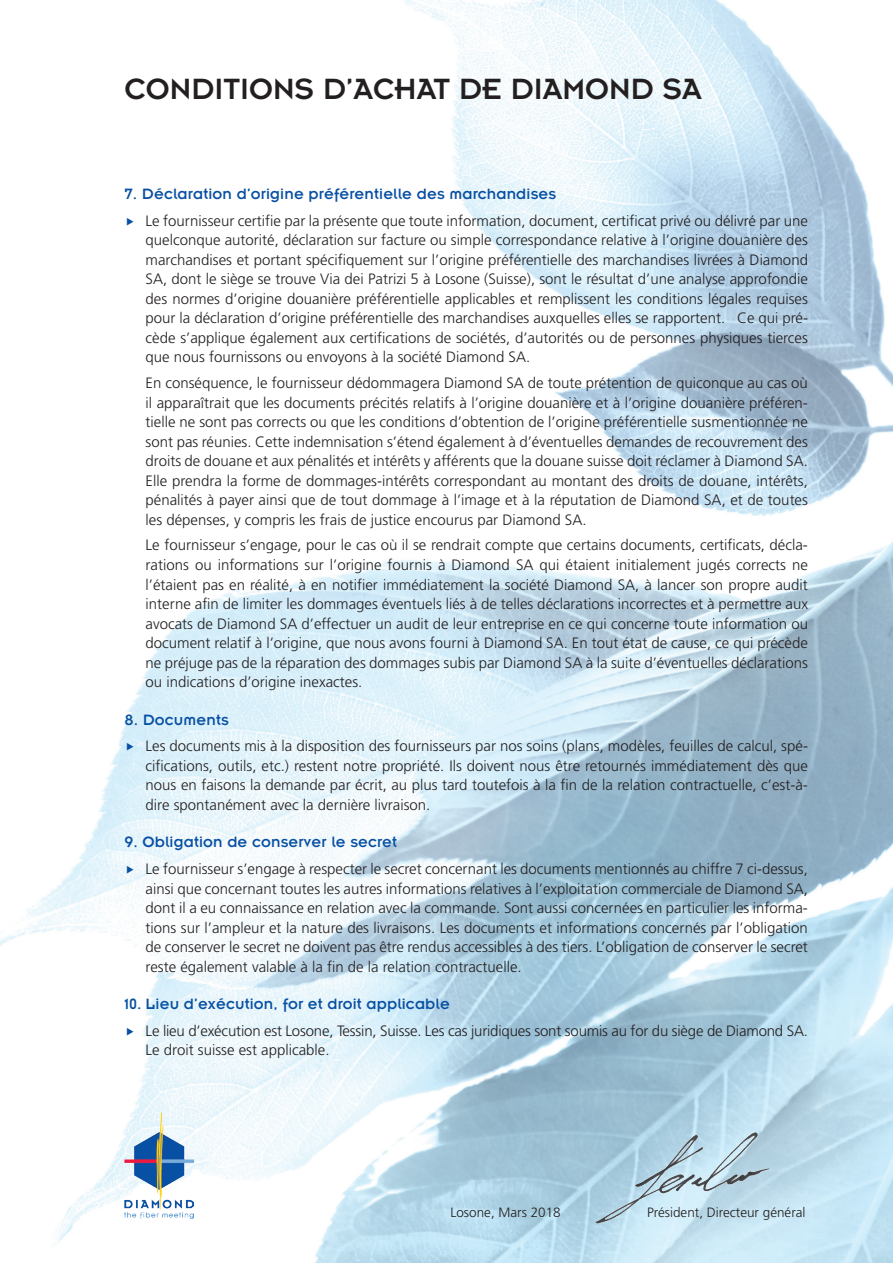
<style>
.page{position:relative;width:893px;height:1263px;background:#fff}
.page>*{position:absolute;margin:0;border:0;box-sizing:border-box;transform-origin:0 0}
.t1{font:32.25px "Insignia";color:#231f20}
.t2{font:16.5px "Insignia";letter-spacing:.01em;color:#0850a3}
.t3{font:16.5px "Insignia";letter-spacing:.01em;color:#0850a3;scale:.9 1}
.t4{font:300 15px/19.5px "Frutiger LT Std";color:#231f20;text-align:justify}
.t5{font:300 13.5px "Frutiger LT Std";color:#231f20}
</style>
<div class="page">
<img style="left:0;top:0;width:893px;height:1263px">
<img style="left:125px;top:1113px;width:69px;height:105px">
<img style="left:594px;top:1132px;width:176px;height:91px">
<svg style="left:127px;top:217px;width:6px;height:8px"></svg>
<svg style="left:127px;top:743px;width:6px;height:8px"></svg>
<svg style="left:127px;top:866px;width:6px;height:7px"></svg>
<svg style="left:127px;top:1027px;width:6px;height:8px"></svg>
<h1 class="t1" style="left:124px;top:73px;width:579px">CONDITIONS D’ACHAT DE DIAMOND SA</h1>
<p class="t2" style="left:124px;top:185px;width:433px">7. Déclaration d’origine préférentielle des marchandises</p>
<p class="t4" style="left:146px;top:211px;width:664px">Le fournisseur certifie par la présente que toute information, document, certificat privé ou délivré par une quelconque autorité, déclaration sur facture ou simple correspondance relative à l’origine douanière des marchandises et portant spécifiquement sur l’origine préférentielle des marchandises livrées à Diamond SA, dont le siège se trouve Via dei Patrizi 5 à Losone (Suisse), sont le résultat d’une analyse approfondie des normes d’origine douanière préférentielle applicables et remplissent les conditions légales requises pour la déclaration d’origine préférentielle des marchandises auxquelles elles se rapportent. Ce qui pré&shy;cède s’applique également aux certifications de sociétés, d’autorités ou de personnes physiques tierces que nous fournissons ou envoyons à la société Diamond SA.</p>
<p class="t4" style="left:146px;top:373px;width:664px">En conséquence, le fournisseur dédommagera Diamond SA de toute prétention de quiconque au cas où il apparaîtrait que les documents précités relatifs à l’origine douanière et à l’origine douanière préféren&shy;tielle ne sont pas corrects ou que les conditions d’obtention de l’origine préférentielle susmentionnée ne sont pas réunies. Cette indemnisation s’étend également à d’éventuelles demandes de recouvrement des droits de douane et aux pénalités et intérêts y afférents que la douane suisse doit réclamer à Diamond SA.<br>Elle prendra la forme de dommages-intérêts correspondant au montant des droits de douane, intérêts, pénalités à payer ainsi que de tout dommage à l’image et à la réputation de Diamond SA, et de toutes les dépenses, y compris les frais de justice encourus par Diamond SA.</p>
<p class="t4" style="left:146px;top:536px;width:664px">Le fournisseur s’engage, pour le cas où il se rendrait compte que certains documents, certificats, décla&shy;rations ou informations sur l’origine fournis à Diamond SA qui étaient initialement jugés corrects ne l’étaient pas en réalité, à en notifier immédiatement la société Diamond SA, à lancer son propre audit interne afin de limiter les dommages éventuels liés à de telles déclarations incorrectes et à permettre aux avocats de Diamond SA d’effectuer un audit de leur entreprise en ce qui concerne toute information ou document relatif à l’origine, que nous avons fourni à Diamond SA. En tout état de cause, ce qui précède ne préjuge pas de la réparation des dommages subis par Diamond SA à la suite d’éventuelles déclarations ou indications d’origine inexactes.</p>
<p class="t2" style="left:124px;top:711px;width:106px">8. Documents</p>
<p class="t4" style="left:146px;top:736px;width:664px">Les documents mis à la disposition des fournisseurs par nos soins (plans, modèles, feuilles de calcul, spé&shy;cifications, outils, etc.) restent notre propriété. Ils doivent nous être retournés immédiatement dès que nous en faisons la demande par écrit, au plus tard toutefois à la fin de la relation contractuelle, c’est-à&shy;dire spontanément avec la dernière livraison.</p>
<p class="t2" style="left:124px;top:834px;width:274px">9. Obligation de conserver le secret</p>
<p class="t4" style="left:146px;top:859px;width:664px">Le fournisseur s’engage à respecter le secret concernant les documents mentionnés au chiffre 7 ci-dessus, ainsi que concernant toutes les autres informations relatives à l’exploitation commerciale de Diamond SA, dont il a eu connaissance en relation avec la commande. Sont aussi concernées en particulier les informa&shy;tions sur l’ampleur et la nature des livraisons. Les documents et informations concernés par l’obligation de conserver le secret ne doivent pas être rendus accessibles à des tiers. L’obligation de conserver le secret reste également valable à la fin de la relation contractuelle.</p>
<p class="t3" style="left:124px;top:995px;width:363px">10. Lieu d’exécution, for et droit applicable</p>
<p class="t4" style="left:146px;top:1021px;width:664px">Le lieu d’exécution est Losone, Tessin, Suisse. Les cas juridiques sont soumis au for du siège de Diamond SA.<br>Le droit suisse est applicable.</p>
<p class="t5" style="left:450px;top:1205px;width:112px">Losone, Mars 2018</p>
<p class="t5" style="left:647px;top:1205px;width:160px">Président, Directeur général</p>
</div>
